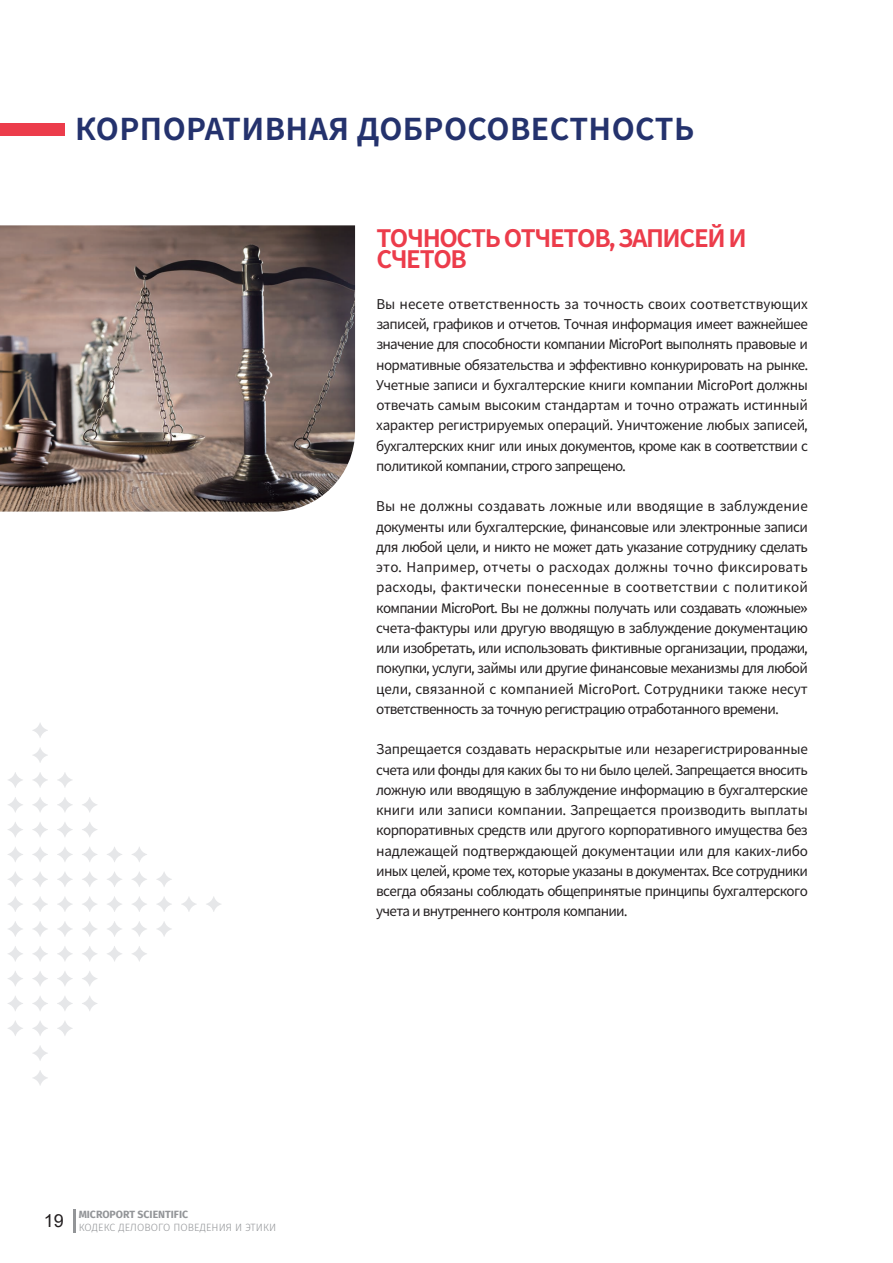
<style>
.page{position:relative;width:893px;height:1263px;background:#fff}
.page>*{position:absolute;margin:0;border:0;box-sizing:border-box;transform-origin:0 0}
.t1{font:700 30px "Noto Sans CJ Ktc";letter-spacing:.015em;color:#24326d}
.t2{font:700 24px/21.8px "Noto Sans CJ Ktc";letter-spacing:-.055em;color:#ec3c4b}
.t3{font:13.5px/20.2px "Noto Sans CJ Ktc";letter-spacing:-.055em;color:#231f20;text-align:justify}
.t4{font:300 10.5px/12.8px "Fira Sans";letter-spacing:.01em;color:#939598}
.s1{font-family:"Fira Sans"}
.s2{font-weight:700}
</style>
<div class="page">
<div style="left:0;top:124px;width:64px;height:12px;background:#ec3c4b"></div>
<hr style="left:73px;top:1209px;width:3px;height:23px;background:#939598">
<img style="left:0;top:225px;width:355px;height:287px">
<svg style="left:206px;top:896px;width:15px;height:16px"></svg>
<svg style="left:181px;top:897px;width:16px;height:15px"></svg>
<svg style="left:157px;top:897px;width:15px;height:15px"></svg>
<svg style="left:132px;top:896px;width:15px;height:16px"></svg>
<svg style="left:107px;top:896px;width:15px;height:16px"></svg>
<svg style="left:82px;top:896px;width:15px;height:16px"></svg>
<svg style="left:57px;top:897px;width:16px;height:15px"></svg>
<svg style="left:33px;top:897px;width:15px;height:15px"></svg>
<svg style="left:8px;top:896px;width:15px;height:16px"></svg>
<svg style="left:156px;top:872px;width:16px;height:15px"></svg>
<svg style="left:132px;top:872px;width:15px;height:15px"></svg>
<svg style="left:107px;top:871px;width:15px;height:16px"></svg>
<svg style="left:82px;top:872px;width:15px;height:15px"></svg>
<svg style="left:57px;top:872px;width:16px;height:15px"></svg>
<svg style="left:32px;top:872px;width:16px;height:15px"></svg>
<svg style="left:8px;top:872px;width:15px;height:15px"></svg>
<svg style="left:132px;top:847px;width:15px;height:15px"></svg>
<svg style="left:107px;top:847px;width:15px;height:15px"></svg>
<svg style="left:82px;top:847px;width:16px;height:15px"></svg>
<svg style="left:57px;top:847px;width:16px;height:15px"></svg>
<svg style="left:32px;top:847px;width:16px;height:15px"></svg>
<svg style="left:8px;top:847px;width:15px;height:15px"></svg>
<svg style="left:82px;top:822px;width:16px;height:15px"></svg>
<svg style="left:57px;top:822px;width:16px;height:15px"></svg>
<svg style="left:32px;top:822px;width:16px;height:15px"></svg>
<svg style="left:8px;top:822px;width:15px;height:15px"></svg>
<svg style="left:82px;top:797px;width:15px;height:15px"></svg>
<svg style="left:57px;top:797px;width:16px;height:15px"></svg>
<svg style="left:32px;top:797px;width:16px;height:15px"></svg>
<svg style="left:8px;top:797px;width:15px;height:16px"></svg>
<svg style="left:57px;top:772px;width:15px;height:15px"></svg>
<svg style="left:33px;top:772px;width:15px;height:16px"></svg>
<svg style="left:33px;top:748px;width:15px;height:15px"></svg>
<svg style="left:32px;top:723px;width:16px;height:15px"></svg>
<svg style="left:8px;top:772px;width:15px;height:16px"></svg>
<svg style="left:157px;top:921px;width:15px;height:16px"></svg>
<svg style="left:132px;top:921px;width:15px;height:16px"></svg>
<svg style="left:107px;top:921px;width:15px;height:16px"></svg>
<svg style="left:82px;top:921px;width:15px;height:16px"></svg>
<svg style="left:57px;top:921px;width:15px;height:15px"></svg>
<svg style="left:33px;top:921px;width:15px;height:16px"></svg>
<svg style="left:8px;top:921px;width:15px;height:16px"></svg>
<svg style="left:132px;top:946px;width:15px;height:16px"></svg>
<svg style="left:107px;top:946px;width:15px;height:16px"></svg>
<svg style="left:82px;top:946px;width:15px;height:16px"></svg>
<svg style="left:57px;top:946px;width:16px;height:15px"></svg>
<svg style="left:32px;top:946px;width:16px;height:15px"></svg>
<svg style="left:8px;top:946px;width:15px;height:16px"></svg>
<svg style="left:82px;top:971px;width:16px;height:15px"></svg>
<svg style="left:57px;top:971px;width:16px;height:15px"></svg>
<svg style="left:32px;top:971px;width:16px;height:15px"></svg>
<svg style="left:8px;top:971px;width:15px;height:15px"></svg>
<svg style="left:82px;top:996px;width:16px;height:15px"></svg>
<svg style="left:57px;top:996px;width:16px;height:15px"></svg>
<svg style="left:32px;top:996px;width:16px;height:15px"></svg>
<svg style="left:8px;top:996px;width:15px;height:15px"></svg>
<svg style="left:57px;top:1021px;width:16px;height:15px"></svg>
<svg style="left:32px;top:1021px;width:16px;height:15px"></svg>
<svg style="left:33px;top:1046px;width:15px;height:15px"></svg>
<svg style="left:33px;top:1070px;width:15px;height:15px"></svg>
<svg style="left:8px;top:1021px;width:15px;height:15px"></svg>
<h1 class="t1" style="left:75px;top:112px;width:621px">КОРПОРАТИВНАЯ ДОБРОСОВЕСТНОСТЬ</h1>
<h2 class="t2" style="left:376px;top:227px;width:372px">ТОЧНОСТЬ ОТЧЕТОВ<span class="s1">,</span> ЗАПИСЕЙ И<br>СЧЕТОВ</h2>
<p class="t3" style="left:376px;top:294px;width:433px">Вы несете ответственность за точность своих соответствующих записей<span class="s1">,</span> графиков и отчетов<span class="s1">.</span> Точная информация имеет важнейшее значение для способности компании <span class="s1">MicroPort</span> выполнять правовые и нормативные обязательства и эффективно конкурировать на рынке<span class="s1">.<br></span>Учетные записи и бухгалтерские книги компании <span class="s1">MicroPort</span> должны отвечать самым высоким стандартам и точно отражать истинный характер регистрируемых операций<span class="s1">.</span> Уничтожение любых записей<span class="s1">, </span>бухгалтерских книг или иных документов<span class="s1">,</span> кроме как в соответствии с политикой компании<span class="s1">,</span> строго запрещено<span class="s1">.</span></p>
<p class="t3" style="left:376px;top:496px;width:433px">Вы не должны создавать ложные или вводящие в заблуждение документы или бухгалтерские<span class="s1">,</span> финансовые или электронные записи для любой цели<span class="s1">,</span> и никто не может дать указание сотруднику сделать это<span class="s1">.</span> Например<span class="s1">,</span> отчеты о расходах должны точно фиксировать расходы<span class="s1">,</span> фактически понесенные в соответствии с политикой компании <span class="s1">MicroPort.</span> Вы не должны получать или создавать <span class="s1">«</span>ложные<span class="s1">» </span>счета<span class="s1">-</span>фактуры или другую вводящую в заблуждение документацию или изобретать<span class="s1">,</span> или использовать фиктивные организации<span class="s1">,</span> продажи<span class="s1">, </span>покупки<span class="s1">,</span> услуги<span class="s1">,</span> займы или другие финансовые механизмы для любой цели<span class="s1">,</span> связанной с компанией <span class="s1">MicroPort.</span> Сотрудники также несут ответственность за точную регистрацию отработанного времени<span class="s1">.</span></p>
<p class="t3" style="left:376px;top:739px;width:433px">Запрещается создавать нераскрытые или незарегистрированные счета или фонды для каких бы то ни было целей<span class="s1">.</span> Запрещается вносить ложную или вводящую в заблуждение информацию в бухгалтерские книги или записи компании<span class="s1">.</span> Запрещается производить выплаты корпоративных средств или другого корпоративного имущества без надлежащей подтверждающей документации или для каких<span class="s1">-</span>либо иных целей<span class="s1">,</span> кроме тех<span class="s1">,</span> которые указаны в документах<span class="s1">.</span> Все сотрудники всегда обязаны соблюдать общепринятые принципы бухгалтерского учета и внутреннего контроля компании<span class="s1">.</span></p>
<p class="t4" style="left:44px;top:1208px;width:234px;text-indent:35px"><span class="s2">MICROPORT SCIENTIFIC<br></span><sup>19</sup> КОДЕКС ДЕЛОВОГО ПОВЕДЕНИЯ И ЭТИКИ</p>
</div>
